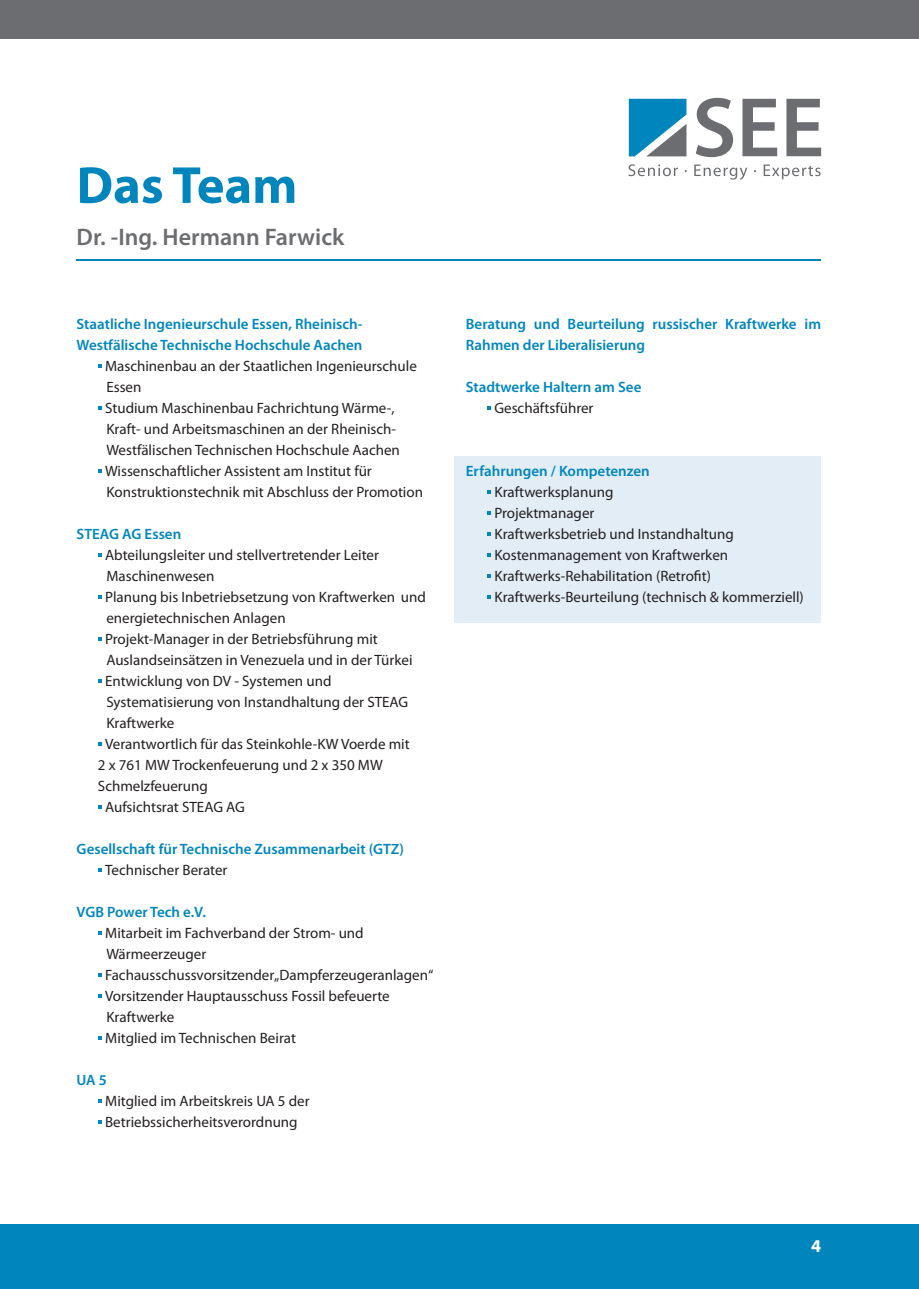
<style>
.page{position:relative;width:919px;height:1289px;background:#fff}
.page>*{position:absolute;margin:0;border:0;box-sizing:border-box;transform-origin:0 0}
.t1{font:700 52.5px "Myriad Pro";color:#0086bd}
.t2{font:600 24px "Myriad Pro";color:#6c6d70}
.t3{font:700 18px "Myriad Pro";color:#fff}
.t4{font:15px/21px "Myriad Pro";color:#231f20}
.t5{font:600 15px/21px "Myriad Pro";color:#0086bd}
</style>
<div class="page">
<div style="left:1px;top:1px;width:917px;height:38px;background:#6c6d70"></div>
<div style="left:0;top:1224px;width:918px;height:64px;background:#0086bd"></div>
<svg style="left:628px;top:99px;width:58px;height:57px;background:#3892b7"></svg>
<svg style="left:695px;top:98px;width:38px;height:59px"></svg>
<svg style="left:742px;top:99px;width:35px;height:57px"></svg>
<svg style="left:786px;top:99px;width:35px;height:57px"></svg>
<svg style="left:628px;top:164px;width:50px;height:12px"></svg>
<svg style="left:694px;top:164px;width:53px;height:16px"></svg>
<svg style="left:763px;top:164px;width:57px;height:15px"></svg>
<hr style="left:77px;top:259px;width:744px;height:1px;background:#0086bd">
<div style="left:454px;top:456px;width:366px;height:166px;background:#e3edf6"></div>
<svg style="left:98px;top:364px;width:4px;height:4px"></svg>
<svg style="left:98px;top:406px;width:4px;height:4px"></svg>
<svg style="left:98px;top:469px;width:4px;height:4px"></svg>
<svg style="left:98px;top:553px;width:4px;height:4px"></svg>
<svg style="left:98px;top:595px;width:4px;height:4px"></svg>
<svg style="left:98px;top:637px;width:4px;height:4px"></svg>
<svg style="left:98px;top:679px;width:4px;height:4px"></svg>
<svg style="left:98px;top:742px;width:4px;height:4px"></svg>
<svg style="left:98px;top:805px;width:4px;height:4px"></svg>
<svg style="left:98px;top:868px;width:4px;height:4px"></svg>
<svg style="left:98px;top:931px;width:4px;height:4px"></svg>
<svg style="left:98px;top:973px;width:4px;height:4px"></svg>
<svg style="left:98px;top:994px;width:4px;height:4px"></svg>
<svg style="left:98px;top:1036px;width:4px;height:4px"></svg>
<svg style="left:98px;top:1099px;width:4px;height:4px"></svg>
<svg style="left:98px;top:1120px;width:4px;height:4px"></svg>
<svg style="left:487px;top:406px;width:4px;height:4px"></svg>
<svg style="left:487px;top:490px;width:4px;height:4px"></svg>
<svg style="left:487px;top:511px;width:4px;height:4px"></svg>
<svg style="left:487px;top:532px;width:4px;height:4px"></svg>
<svg style="left:487px;top:553px;width:4px;height:4px"></svg>
<svg style="left:487px;top:574px;width:4px;height:4px"></svg>
<svg style="left:487px;top:595px;width:4px;height:4px"></svg>
<h1 class="t1" style="left:77px;top:151px;width:222px">Das Team</h1>
<h2 class="t2" style="left:77px;top:221px;width:269px">Dr. -Ing. Hermann Farwick</h2>
<p class="t5" style="left:77px;top:313px;width:287px">Staatliche Ingenieurschule Essen, Rheinisch-<br>Westfälische Technische Hochschule Aachen</p>
<p class="t4" style="left:105px;top:355px;width:319px">Maschinenbau an der Staatlichen Ingenieurschule Essen<br>Studium Maschinenbau Fachrichtung Wärme-, Kraft- und Arbeitsmaschinen an der Rheinisch-Westfälischen Technischen Hochschule Aachen Wissenschaftlicher Assistent am Institut für Konstruktionstechnik mit Abschluss der Promotion</p>
<p class="t5" style="left:77px;top:523px;width:106px">STEAG AG Essen</p>
<p class="t4" style="left:105px;top:544px;width:275px">Abteilungsleiter und stellvertretender Leiter</p>
<p class="t4" style="left:106px;top:565px;width:110px">Maschinenwesen</p>
<p class="t4" style="left:105px;top:586px;width:322px">Planung bis Inbetriebsetzung von Kraftwerken und</p>
<p class="t4" style="left:106px;top:607px;width:181px">energietechnischen Anlagen</p>
<p class="t4" style="left:105px;top:628px;width:274px">Projekt-Manager in der Betriebsführung mit</p>
<p class="t4" style="left:106px;top:649px;width:308px">Auslandseinsätzen in Venezuela und in der Türkei</p>
<p class="t4" style="left:105px;top:670px;width:228px">Entwicklung von DV - Systemen und</p>
<p class="t4" style="left:106px;top:691px;width:303px">Systematisierung von Instandhaltung der STEAG</p>
<p class="t4" style="left:106px;top:712px;width:69px">Kraftwerke</p>
<p class="t4" style="left:105px;top:733px;width:306px">Verantwortlich für das Steinkohle-KW Voerde mit</p>
<p class="t4" style="left:98px;top:754px;width:286px">2 x 761 MW Trockenfeuerung und 2 x 350 MW</p>
<p class="t4" style="left:98px;top:775px;width:111px">Schmelzfeuerung</p>
<p class="t4" style="left:105px;top:796px;width:141px">Aufsichtsrat STEAG AG</p>
<p class="t5" style="left:77px;top:838px;width:329px">Gesellschaft für Technische Zusammenarbeit (GTZ)</p>
<p class="t4" style="left:105px;top:859px;width:124px">Technischer Berater</p>
<p class="t5" style="left:77px;top:901px;width:131px">VGB Power Tech e.V.</p>
<p class="t4" style="left:105px;top:922px;width:330px">Mitarbeit im Fachverband der Strom- und Wärmeerzeuger Fachausschussvorsitzender„Dampferzeugeranlagen“ Vorsitzender Hauptausschuss Fossil befeuerte Kraftwerke<br>Mitglied im Technischen Beirat</p>
<p class="t5" style="left:77px;top:1069px;width:32px">UA 5</p>
<p class="t4" style="left:105px;top:1090px;width:206px">Mitglied im Arbeitskreis UA 5 der<br>Betriebssicherheitsverordnung</p>
<p class="t5" style="left:466px;top:313px;width:357px">Beratung und Beurteilung russischer Kraftwerke im<br>Rahmen der Liberalisierung</p>
<p class="t5" style="left:466px;top:376px;width:177px">Stadtwerke Haltern am See</p>
<p class="t4" style="left:494px;top:397px;width:101px">Geschäftsführer</p>
<p class="t5" style="left:466px;top:460px;width:185px">Erfahrungen / Kompetenzen</p>
<p class="t4" style="left:494px;top:481px;width:311px">Kraftwerksplanung<br>Projektmanager<br>Kraftwerksbetrieb und Instandhaltung Kostenmanagement von Kraftwerken Kraftwerks-Rehabilitation (Retrofit)<br>Kraftwerks-Beurteilung (technisch &amp; kommerziell)</p>
<p class="t3" style="left:811px;top:1234px;width:11px">4</p>
</div>
